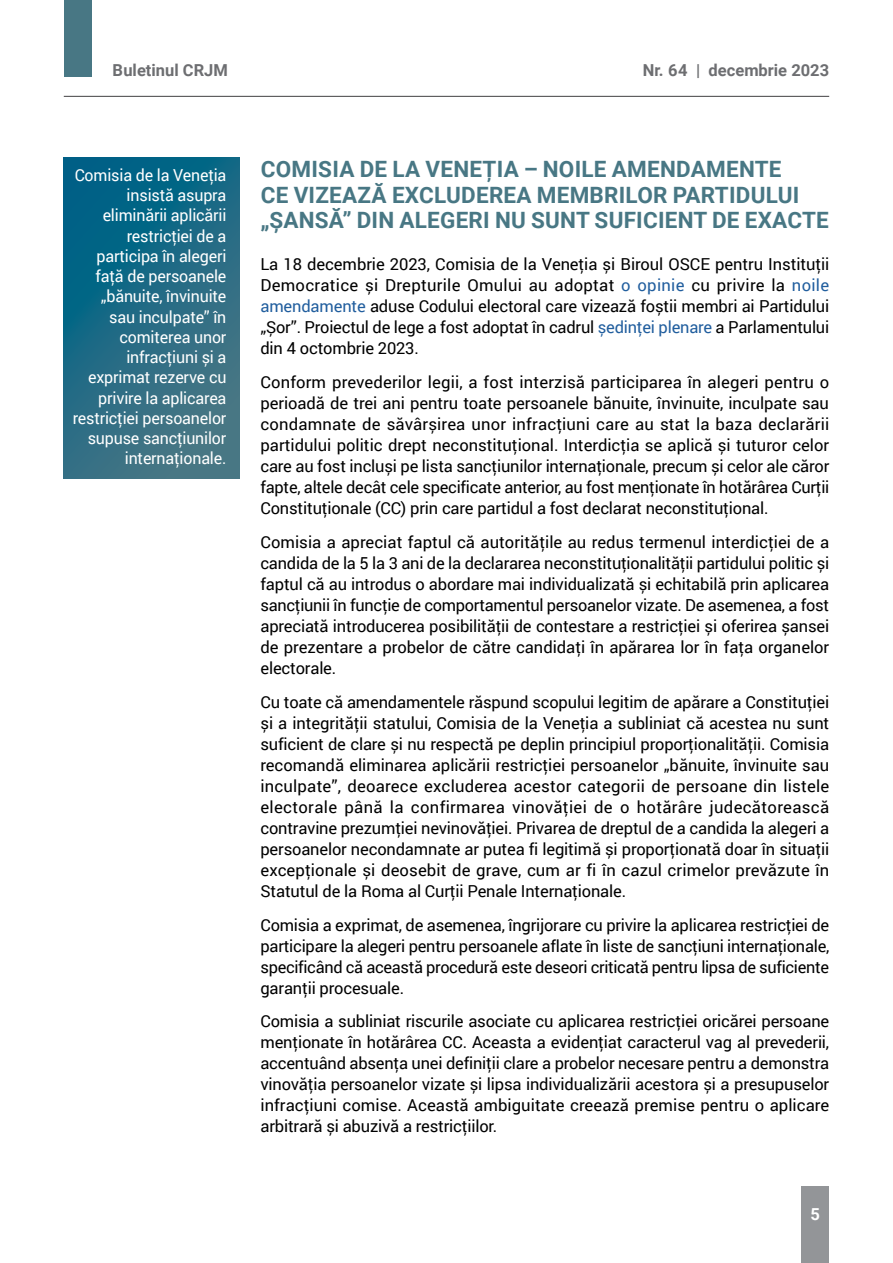
<style>
.page{position:relative;width:893px;height:1263px;background:#fff}
.page>*{position:absolute;margin:0;border:0;box-sizing:border-box;transform-origin:0 0}
.t1{font:700 22.5px/25.5px "Roboto";letter-spacing:.01em;color:#487784}
.body{font:16.5px/21px "Roboto";letter-spacing:-.01em;color:#000;text-align:justify}
.text_casete{font:16.5px/20.2px "Roboto";letter-spacing:-.01em;color:#fff;text-align:right}
.t2{font:700 16.5px "Roboto";color:#6d6e71}
.t3{font:700 16.5px "Roboto";color:#fff}
.s1{color:#215e9e}
</style>
<div class="page">
<div style="left:64px;top:0;width:28px;height:77px;background:#487784"></div>
<hr style="left:64px;top:96px;width:765px;height:1px;background:#414042">
<svg style="left:64px;top:157px;width:175px;height:321px;background:#216b84"></svg>
<div style="left:801px;top:1186px;width:28px;height:77px;background:#939598"></div>
<p class="t2" style="left:113px;top:59px;width:117px">Buletinul CRJM</p>
<p class="t2" style="left:643px;top:59px;width:188px">Nr. 64 | decembrie 2023</p>
<p class="text_casete" style="left:73px;top:164px;width:155px">Comisia de la Veneţia insistă asupra eliminării aplicării restricţiei de a participa în alegeri faţă de persoanele „bănuite, învinuite sau inculpate” în comiterea unor infracţiuni și a exprimat rezerve cu privire la aplicarea restricţiei persoanelor supuse sancţiunilor internaţionale.</p>
<p class="t1" style="left:260px;top:156px;width:570px">COMISIA DE LA VENEȚIA – NOILE AMENDAMENTE<br>CE VIZEAZĂ EXCLUDEREA MEMBRILOR PARTIDULUI „ȘANSĂ” DIN ALEGERI NU SUNT SUFICIENT DE EXACTE</p>
<p class="body" style="left:260px;top:253px;width:570px">La 18 decembrie 2023, Comisia de la Veneţia și Biroul OSCE pentru Instituţii Democratice și Drepturile Omului au adoptat <span class="s1">o opinie</span> cu privire la <span class="s1">noile amendamente</span> aduse Codului electoral care vizează foștii membri ai Partidului „Șor”. Proiectul de lege a fost adoptat în cadrul <span class="s1">ședinţei plenare</span> a Parlamentului din 4 octombrie 2023.</p>
<p class="body" style="left:260px;top:371px;width:570px">Conform prevederilor legii, a fost interzisă participarea în alegeri pentru o perioadă de trei ani pentru toate persoanele bănuite, învinuite, inculpate sau condamnate de săvârșirea unor infracţiuni care au stat la baza declarării partidului politic drept neconstituţional. Interdicţia se aplică și tuturor celor care au fost incluși pe lista sancţiunilor internaţionale, precum și celor ale căror fapte, altele decât cele specificate anterior, au fost menţionate în hotărârea Curţii Constituţionale (CC) prin care partidul a fost declarat neconstituţional.</p>
<p class="body" style="left:260px;top:531px;width:570px">Comisia a apreciat faptul că autorităţile au redus termenul interdicţiei de a candida de la 5 la 3 ani de la declararea neconstituţionalităţii partidului politic și faptul că au introdus o abordare mai individualizată și echitabilă prin aplicarea sancţiunii în funcţie de comportamentul persoanelor vizate. De asemenea, a fost apreciată introducerea posibilităţii de contestare a restricţiei și oferirea șansei de prezentare a probelor de către candidaţi în apărarea lor în faţa organelor electorale.</p>
<p class="body" style="left:260px;top:691px;width:570px">Cu toate că amendamentele răspund scopului legitim de apărare a Constituţiei și a integrităţii statului, Comisia de la Veneţia a subliniat că acestea nu sunt suficient de clare și nu respectă pe deplin principiul proporţionalităţii. Comisia recomandă eliminarea aplicării restricţiei persoanelor „bănuite, învinuite sau inculpate”, deoarece excluderea acestor categorii de persoane din listele electorale până la confirmarea vinovăţiei de o hotărâre judecătorească contravine prezumţiei nevinovăţiei. Privarea de dreptul de a candida la alegeri a persoanelor necondamnate ar putea fi legitimă și proporţionată doar în situaţii excepţionale și deosebit de grave, cum ar fi în cazul crimelor prevăzute în Statutul de la Roma al Curţii Penale Internaţionale.</p>
<p class="body" style="left:260px;top:913px;width:570px">Comisia a exprimat, de asemenea, îngrijorare cu privire la aplicarea restricţiei de participare la alegeri pentru persoanele aflate în liste de sancţiuni internaţionale, specificând că această procedură este deseori criticată pentru lipsa de suficiente garanţii procesuale.</p>
<p class="body" style="left:260px;top:1010px;width:570px">Comisia a subliniat riscurile asociate cu aplicarea restricţiei oricărei persoane menţionate în hotărârea CC. Aceasta a evidenţiat caracterul vag al prevederii, accentuând absenţa unei definiţii clare a probelor necesare pentru a demonstra vinovăţia persoanelor vizate și lipsa individualizării acestora și a presupuselor infracţiuni comise. Această ambiguitate creează premise pentru o aplicare arbitrară și abuzivă a restricţiilor.</p>
<p class="t3" style="left:811px;top:1203px;width:11px">5</p>
</div>
